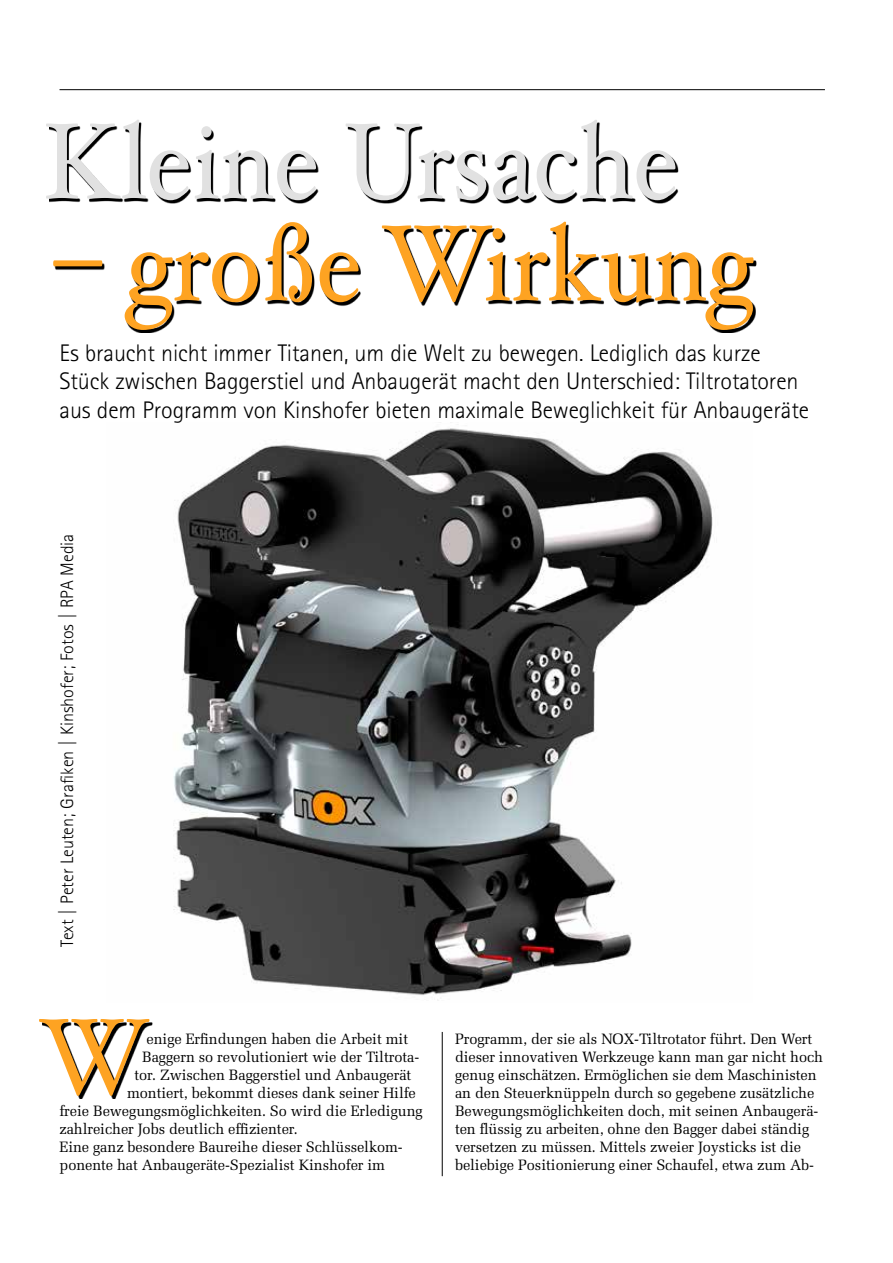
<style>
.page{position:relative;width:893px;height:1263px;background:#fff}
.page>*{position:absolute;margin:0;border:0;box-sizing:border-box;transform-origin:0 0}
.t1{font:108px "Hoefler Text";color:#fea322;scale:.91 1}
.t2{font:108px "Hoefler Text";color:#e1e1e1;scale:.91 1}
.t3{font:300 24px/28.5px "Agfa Rotis Sans Serif";letter-spacing:-.005em;color:#000}
.t4{font:300 18px "Agfa Rotis Sans Serif";color:#000}
.t5{font:15px/18px "Melior LT Std";letter-spacing:-.005em;color:#000}
</style>
<div class="page">
<hr style="left:60px;top:89px;width:765px;height:1px;background:#000">
<img style="left:173px;top:428px;width:540px;height:573px">
<svg style="left:49px;top:122px;width:707px;height:211px"></svg>
<hr style="left:442px;top:1032px;width:1px;height:144px;background:#000">
<svg style="left:42px;top:1022px;width:110px;height:76px"></svg>
<h1 class="t2" style="left:43px;top:98px;width:700px">Kleine Ursache</h1>
<h1 class="t1" style="left:54px;top:199px;width:769px">– große Wirkung</h1>
<p class="t3" style="left:60px;top:338px;width:751px">Es braucht nicht immer Titanen, um die Welt zu bewegen. Lediglich das kurze<br>Stück zwischen Baggerstiel und Anbaugerät macht den Unterschied: Tiltrotatoren aus dem Programm von Kinshofer bieten maximale Beweglichkeit für Anbaugeräte</p>
<p class="t4" style="left:57px;top:947px;width:415px;rotate:-90deg">Text | Peter Leuten; Grafiken | Kinshofer; Fotos | RPA Media</p>
<h1 class="t1" style="left:39px;top:993px;width:123px">W</h1>
<p class="t5" style="left:147px;top:1030px;width:263px">enige Erfindungen haben die Arbeit mit</p>
<p class="t5" style="left:142px;top:1048px;width:279px">Baggern so revolutioniert wie der Tiltrota-</p>
<p class="t5" style="left:135px;top:1066px;width:278px">tor. Zwischen Baggerstiel und Anbaugerät</p>
<p class="t5" style="left:127px;top:1084px;width:290px">montiert, bekommt dieses dank seiner Hilfe</p>
<p class="t5" style="left:60px;top:1102px;width:365px">freie Bewegungsmöglichkeiten. So wird die Erledigung</p>
<p class="t5" style="left:60px;top:1120px;width:240px">zahlreicher Jobs deutlich effizienter.</p>
<p class="t5" style="left:60px;top:1138px;width:345px">Eine ganz besondere Baureihe dieser Schlüsselkom-</p>
<p class="t5" style="left:60px;top:1156px;width:327px">ponente hat Anbaugeräte-Spezialist Kinshofer im</p>
<p class="t5" style="left:455px;top:1030px;width:370px">Programm, der sie als NOX-Tiltrotator führt. Den Wert dieser innovativen Werkzeuge kann man gar nicht hoch genug einschätzen. Ermöglichen sie dem Maschinisten an den Steuerknüppeln durch so gegebene zusätzliche Bewegungsmöglichkeiten doch, mit seinen Anbaugerä&shy;ten flüssig zu arbeiten, ohne den Bagger dabei ständig versetzen zu müssen. Mittels zweier Joysticks ist die beliebige Positionierung einer Schaufel, etwa zum Ab-</p>
</div>
